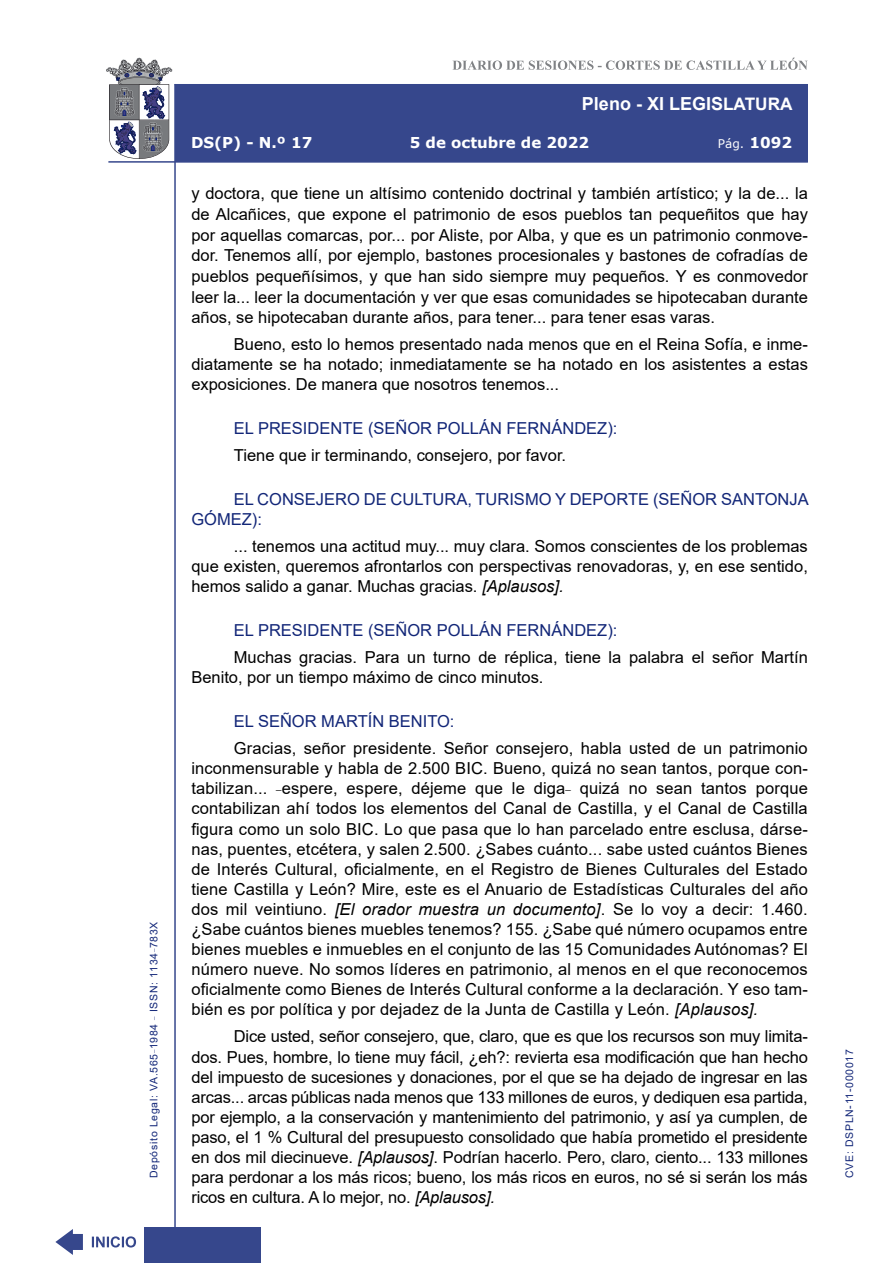
<style>
.page{position:relative;width:893px;height:1263px;background:#fff}
.page>*{position:absolute;margin:0;border:0;box-sizing:border-box;transform-origin:0 0}
.t1{font:700 18px "Arial";color:#fff}
.t2{font:16.5px/20.1px "Arial";color:#000;text-align:justify}
.Orador{font:16.5px/20.1px "Arial";color:#122678}
.t3{font:700 15px "Verdana";color:#fff}
.t4{font:12px "Verdana";color:#fff}
.t5{font:10.5px "Arial";letter-spacing:.065em;color:#122678}
.s1{font-size:17.25px}
.s2{font-weight:700;font-size:15px}
.s3{font-style:italic}
</style>
<div class="page">
<svg style="left:452px;top:58px;width:356px;height:12px"></svg>
<hr style="left:174px;top:84px;width:2px;height:1179px;background:#36478c">
<div style="left:144px;top:1227px;width:117px;height:36px;background:#36478c"></div>
<div style="left:175px;top:84px;width:633px;height:78px;background:#36478c"></div>
<hr style="left:108px;top:161px;width:700px;height:2px;background:#36478c">
<svg style="left:92px;top:1236px;width:44px;height:11px"></svg>
<svg style="left:55px;top:1229px;width:28px;height:26px"></svg>
<svg style="left:106px;top:58px;width:66px;height:101px"></svg>
<p class="t5" style="left:146px;top:1178px;width:258px;rotate:-90deg">Depósito Legal: VA.565<sup>_</sup>1984 <sup>_</sup> ISSN: 1134<sup>_</sup>783X</p>
<p class="t1" style="left:582px;top:91px;width:212px">Pleno - XI LEGIS<span class="s1">LATURA</span></p>
<p class="t3" style="left:191px;top:132px;width:123px">DS(P) - N.º 17</p>
<p class="t3" style="left:410px;top:132px;width:181px">5 de octubre de 2022</p>
<p class="t4" style="left:718px;top:135px;width:76px">Pág. <span class="s2">1092</span></p>
<p class="t2" style="left:191px;top:183px;width:618px;line-height:20.7px">y doctora, que tiene un altísimo contenido doctrinal y también artístico; y la de... la de Alcañices, que expone el patrimonio de esos pueblos tan pequeñitos que hay por aquellas comarcas, por... por Aliste, por Alba, y que es un patrimonio conmove&shy;dor. Tenemos allí, por ejemplo, bastones procesionales y bastones de cofradías de pueblos pequeñísimos, y que han sido siempre muy pequeños. Y es conmovedor leer la... leer la documentación y ver que esas comunidades se hipotecaban durante años, se hipotecaban durante años, para tener... para tener esas varas.</p>
<p class="t2" style="left:191px;top:334px;width:618px;text-indent:43px">Bueno, esto lo hemos presentado nada menos que en el Reina Sofía, e inme&shy;diatamente se ha notado; inmediatamente se ha notado en los asistentes a estas exposiciones. De manera que nosotros tenemos...</p>
<p class="Orador" style="left:234px;top:418px;width:385px">EL PRESIDENTE (SEÑOR POLLÁN FERNÁNDEZ):</p>
<p class="t2" style="left:234px;top:445px;width:334px">Tiene que ir terminando, consejero, por favor.</p>
<p class="Orador" style="left:191px;top:489px;width:619px;text-indent:43px">EL CONSEJERO DE CULTURA, TURISMO Y DEPORTE (SEÑOR SANTONJA<br>GÓMEZ):</p>
<p class="t2" style="left:191px;top:536px;width:618px;text-indent:43px">... tenemos una actitud muy... muy clara. Somos conscientes de los problemas que existen, queremos afrontarlos con perspectivas renovadoras, y, en ese sentido, hemos salido a ganar. Muchas gracias. <span class="s3">[Aplausos].</span></p>
<p class="Orador" style="left:234px;top:620px;width:385px">EL PRESIDENTE (SEÑOR POLLÁN FERNÁNDEZ):</p>
<p class="t2" style="left:191px;top:647px;width:618px;text-indent:43px">Muchas gracias. Para un turno de réplica, tiene la palabra el señor Martín<br>Benito, por un tiempo máximo de cinco minutos.</p>
<p class="Orador" style="left:234px;top:711px;width:222px">EL SEÑOR MARTÍN BENITO:</p>
<p class="t2" style="left:191px;top:738px;width:618px;text-indent:43px">Gracias, señor presidente. Señor consejero, habla usted de un patrimonio inconmensurable y habla de 2.500 BIC. Bueno, quizá no sean tantos, porque con&shy;tabilizan... <sup>_</sup>espere, espere, déjeme que le diga<sup>_</sup> quizá no sean tantos porque contabilizan ahí todos los elementos del Canal de Castilla, y el Canal de Castilla figura como un solo BIC. Lo que pasa que lo han parcelado entre esclusa, dárse&shy;nas, puentes, etcétera, y salen 2.500. ¿Sabes cuánto... sabe usted cuántos Bienes de Interés Cultural, oficialmente, en el Registro de Bienes Culturales del Estado tiene Castilla y León? Mire, este es el Anuario de Estadísticas Culturales del año dos mil veintiuno. <span class="s3">[El orador muestra un documento]</span>. Se lo voy a decir: 1.460. ¿Sabe cuántos bienes muebles tenemos? 155. ¿Sabe qué número ocupamos entre bienes muebles e inmuebles en el conjunto de las 15 Comunidades Autónomas? El número nueve. No somos líderes en patrimonio, al menos en el que reconocemos oficialmente como Bienes de Interés Cultural conforme a la declaración. Y eso tam&shy;bién es por política y por dejadez de la Junta de Castilla y León. <span class="s3">[Aplausos].</span></p>
<p class="t2" style="left:191px;top:1026px;width:618px;text-indent:43px">Dice usted, señor consejero, que, claro, que es que los recursos son muy limita&shy;dos. Pues, hombre, lo tiene muy fácil, ¿eh?: revierta esa modificación que han hecho del impuesto de sucesiones y donaciones, por el que se ha dejado de ingresar en las arcas... arcas públicas nada menos que 133 millones de euros, y dediquen esa partida, por ejemplo, a la conservación y mantenimiento del patrimonio, y así ya cumplen, de paso, el 1 % Cultural del presupuesto consolidado que había prometido el presidente en dos mil diecinueve. <span class="s3">[Aplausos]</span>. Podrían hacerlo. Pero, claro, ciento... 133 millones para perdonar a los más ricos; bueno, los más ricos en euros, no sé si serán los más ricos en cultura. A lo mejor, no. <span class="s3">[Aplausos].</span></p>
<p class="t5" style="left:842px;top:1178px;width:130px;rotate:-90deg">CVE: DSPLN-11-000017</p>
</div>
